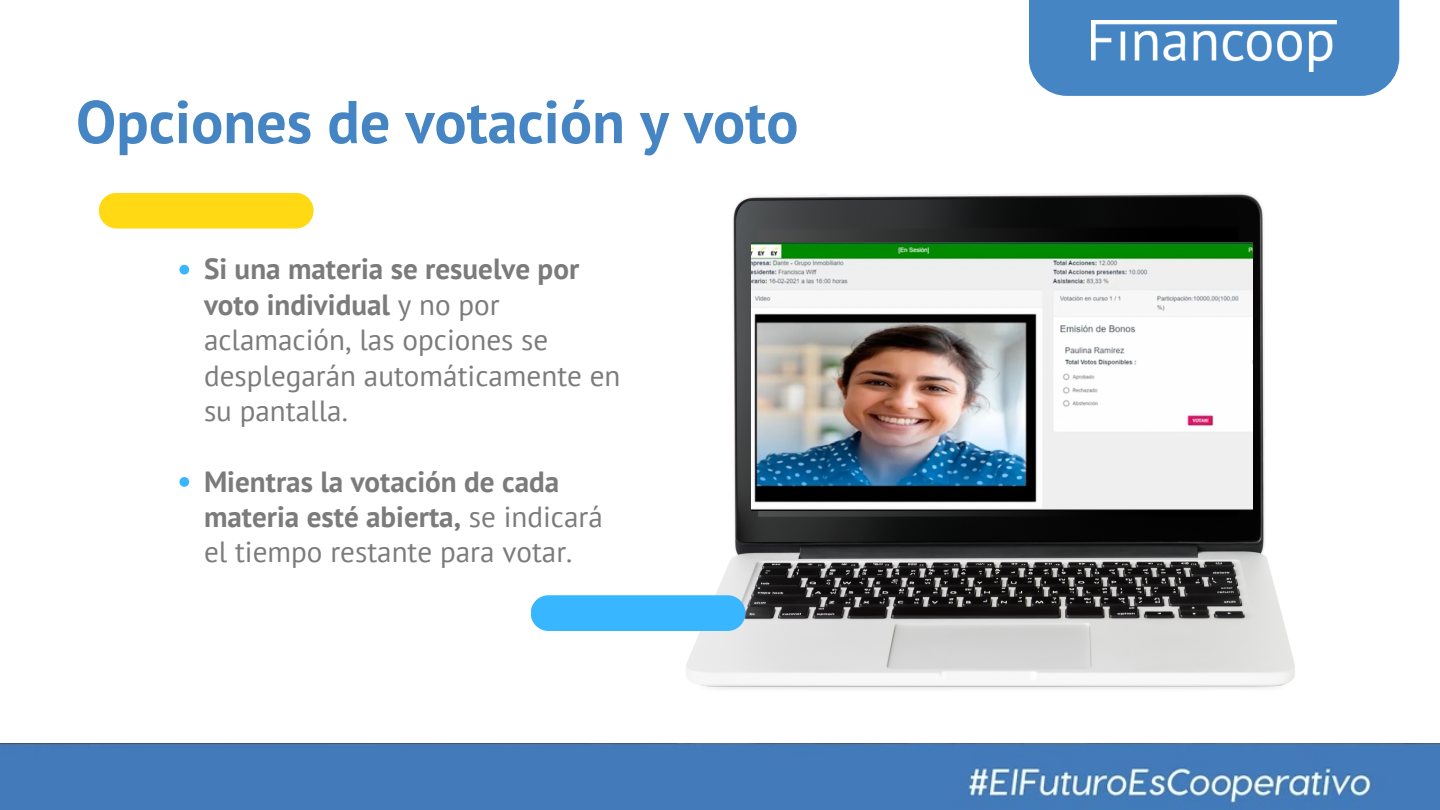
<style>
.page{position:relative;width:1440px;height:810px;background:#fff}
.page>*{position:absolute;margin:0;border:0;box-sizing:border-box;transform-origin:0 0}
.t1{font:700 60.2px "PT Sans";color:#4585c4}
.t2{font:29.1px/35.4px "PT Sans";color:#7b7b7b}
.t3{font:700 29.1px/35.4px "PT Sans";color:#7b7b7b}
.s1{font-weight:700}
.s2{font-weight:400}
</style>
<div class="page">
<img style="left:0;top:743px;width:1440px;height:67px">
<img style="left:686px;top:193px;width:609px;height:496px">
<div style="left:1029px;top:0;width:370px;height:96px;background:#4585c4"></div>
<img style="left:1091px;top:20px;width:246px;height:51px">
<div style="left:531px;top:595px;width:214px;height:36px;background:#38b6ff"></div>
<div style="left:99px;top:193px;width:215px;height:35px;background:#ffd914"></div>
<img style="left:751px;top:243px;width:501px;height:268px">
<svg style="left:179px;top:265px;width:10px;height:10px"></svg>
<svg style="left:179px;top:477px;width:10px;height:10px"></svg>
<p class="t1" style="left:76px;top:82px;width:724px">Opciones de votación y voto</p>
<p class="t2" style="left:204px;top:251px;width:418px"><span class="s1">Si una materia se resuelve por voto individual</span> y no por aclamación, las opciones se desplegarán automáticamente en su pantalla.</p>
<p class="t3" style="left:204px;top:463px;width:400px">Mientras la votación de cada materia esté abierta, <span class="s2">se indicará el tiempo restante para votar.</span></p>
</div>
